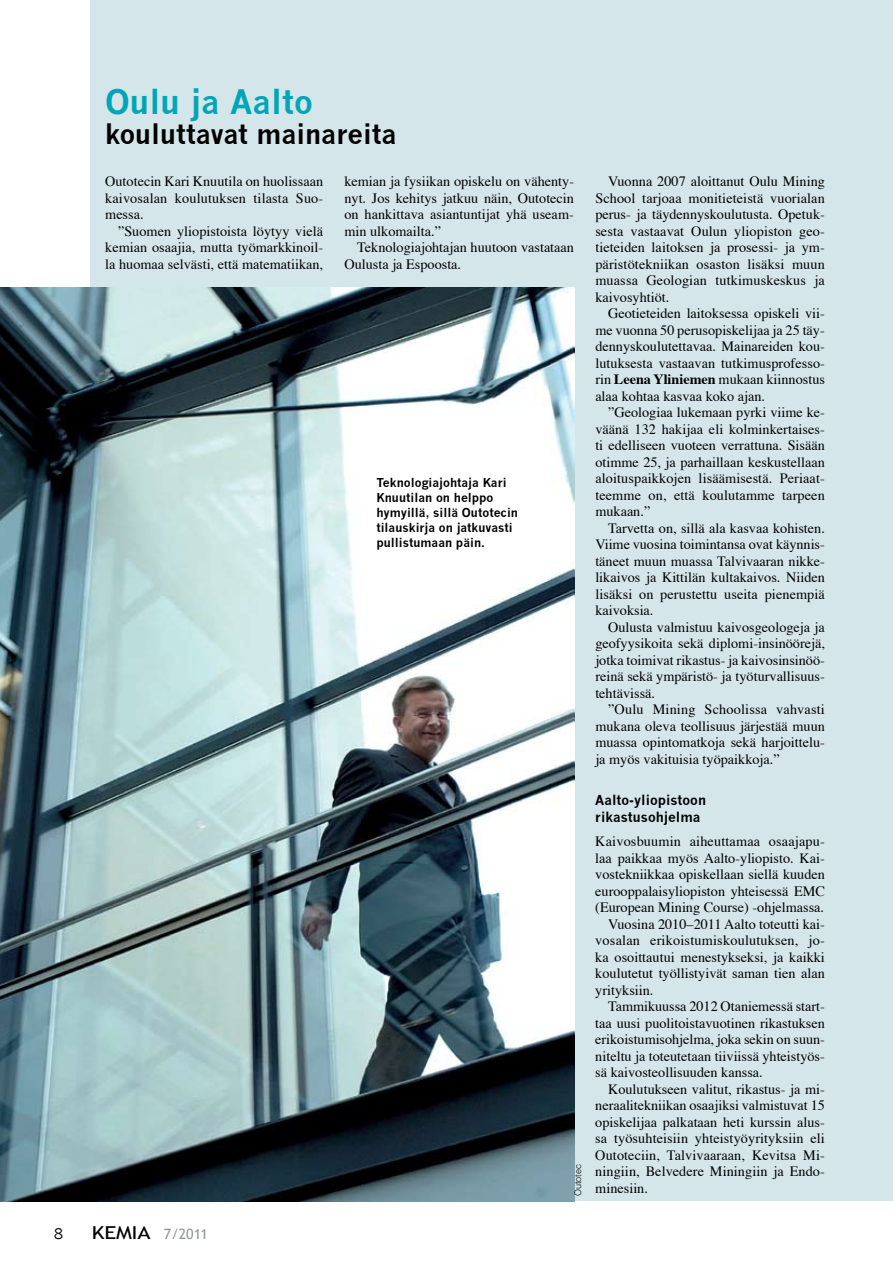
<style>
.page{position:relative;width:893px;height:1263px;background:#fff}
.page>*{position:absolute;margin:0;border:0;box-sizing:border-box;transform-origin:0 0}
.t1{font:700 33px "News Gothic";color:#00a6b7}
.t2{font:700 27px "News Gothic";color:#000}
.t3{font:14.25px/16.5px "Times";color:#000;text-align:justify}
.t4{font:14.25px "Trebuchet MS";color:#939598}
.t5{font:14.25px "News Gothic";color:#000}
.t6{font:700 13.5px/16.5px "News Gothic";color:#000}
.t7{font:700 12px/15px "News Gothic";color:#000}
.t8{font:300 9px "Helvetica";color:#000}
.s1{font-size:17.85px;color:#000}
.s2{font-weight:700}
</style>
<div class="page">
<div style="left:90px;top:0;width:803px;height:1200px;background:#d4e6ea"></div>
<img style="left:0;top:287px;width:574px;height:914px">
<h1 class="t1" style="left:105px;top:82px;width:209px">Oulu ja Aalto</h1>
<h2 class="t2" style="left:105px;top:118px;width:293px">kouluttavat mainareita</h2>
<p class="t3" style="left:105px;top:172px;width:219px">Outotecin Kari Knuutila on huolissaan kaivosalan koulutuksen tilasta Suo&shy;messa.</p>
<p class="t3" style="left:105px;top:221px;width:219px;text-indent:13px">”Suomen yliopistoista löytyy vielä kemian osaajia, mutta työmarkkinoil&shy;la huomaa selvästi, että matematiikan,</p>
<p class="t3" style="left:344px;top:172px;width:231px">kemian ja fysiikan opiskelu on vähenty&shy;nyt. Jos kehitys jatkuu näin, Outotecin on hankittava asiantuntijat yhä useam&shy;min ulkomailta.”</p>
<p class="t3" style="left:344px;top:238px;width:231px;text-indent:13px">Teknologiajohtajan huutoon vastataan<br>Oulusta ja Espoosta.</p>
<p class="t7" style="left:376px;top:475px;width:143px">Teknologiajohtaja Kari<br>Knuutilan on helppo hymyillä, sillä Outotecin tilauskirja on jatkuvasti pullistumaan päin.</p>
<p class="t5" style="left:54px;top:1226px;width:10px">8</p>
<p class="t4" style="left:92px;top:1226px;width:117px"><span class="s1">KEMIA</span> 7/2011</p>
<p class="t8" style="left:572px;top:1196px;width:34px;rotate:-90deg">Outotec</p>
<p class="t3" style="left:595px;top:172px;width:231px;text-indent:13px">Vuonna 2007 aloittanut Oulu Mining School tarjoaa monitieteistä vuorialan perus- ja täydennyskoulutusta. Opetuk&shy;sesta vastaavat Oulun yliopiston geo&shy;tieteiden laitoksen ja prosessi- ja ym&shy;päristötekniikan osaston lisäksi muun muassa Geologian tutkimuskeskus ja kaivosyhtiöt.</p>
<p class="t3" style="left:595px;top:304px;width:231px;text-indent:13px">Geotieteiden laitoksessa opiskeli vii&shy;me vuonna 50 perusopiskelijaa ja 25 täy&shy;dennyskoulutettavaa. Mainareiden kou&shy;lutuksesta vastaavan tutkimusprofesso&shy;rin <span class="s2">Leena Yliniemen</span> mukaan kiinnostus alaa kohtaa kasvaa koko ajan.</p>
<p class="t3" style="left:595px;top:403px;width:231px;text-indent:13px">”Geologiaa lukemaan pyrki viime ke&shy;väänä 132 hakijaa eli kolminkertaises&shy;ti edelliseen vuoteen verrattuna. Sisään otimme 25, ja parhaillaan keskustellaan aloituspaikkojen lisäämisestä. Periaat&shy;teemme on, että koulutamme tarpeen mukaan.”</p>
<p class="t3" style="left:595px;top:518px;width:231px;text-indent:13px">Tarvetta on, sillä ala kasvaa kohisten.<br>Viime vuosina toimintansa ovat käynnis&shy;täneet muun muassa Talvivaaran nikke&shy;likaivos ja Kittilän kultakaivos. Niiden lisäksi on perustettu useita pienempiä kaivoksia.</p>
<p class="t3" style="left:595px;top:617px;width:231px;text-indent:13px">Oulusta valmistuu kaivosgeologeja ja geofyysikoita sekä diplomi-insinöörejä, jotka toimivat rikastus- ja kaivosinsinöö&shy;reinä sekä ympäristö- ja työturvallisuus&shy;tehtävissä.</p>
<p class="t3" style="left:595px;top:700px;width:231px;text-indent:13px">”Oulu Mining Schoolissa vahvasti mukana oleva teollisuus järjestää muun muassa opintomatkoja sekä harjoittelu&shy;ja myös vakituisia työpaikkoja.”</p>
<p class="t6" style="left:595px;top:792px;width:112px">Aalto-yliopistoon rikastusohjelma</p>
<p class="t3" style="left:595px;top:832px;width:231px">Kaivosbuumin aiheuttamaa osaajapu-</p>
<p class="t3" style="left:595px;top:848px;width:231px">laa paikkaa myös Aalto-yliopisto. Kai-</p>
<p class="t3" style="left:595px;top:865px;width:231px">vostekniikkaa opiskellaan siellä kuuden</p>
<p class="t3" style="left:595px;top:881px;width:231px">eurooppalaisyliopiston yhteisessä EMC</p>
<p class="t3" style="left:595px;top:898px;width:230px">(European Mining Course) -ohjelmassa.</p>
<p class="t3" style="left:608px;top:914px;width:218px">Vuosina 2010–2011 Aalto toteutti kai-</p>
<p class="t3" style="left:595px;top:931px;width:231px">vosalan erikoistumiskoulutuksen, jo-</p>
<p class="t3" style="left:595px;top:947px;width:231px">ka osoittautui menestykseksi, ja kaikki</p>
<p class="t3" style="left:595px;top:964px;width:231px">koulutetut työllistyivät saman tien alan</p>
<p class="t3" style="left:595px;top:980px;width:60px">yrityksiin.</p>
<p class="t3" style="left:608px;top:997px;width:218px">Tammikuussa 2012 Otaniemessä start-</p>
<p class="t3" style="left:595px;top:1013px;width:231px">taa uusi puolitoistavuotinen rikastuksen</p>
<p class="t3" style="left:595px;top:1030px;width:231px">erikoistumisohjelma, joka sekin on suun-</p>
<p class="t3" style="left:595px;top:1046px;width:231px">niteltu ja toteutetaan tiiviissä yhteistyös-</p>
<p class="t3" style="left:595px;top:1063px;width:169px">sä kaivosteollisuuden kanssa.</p>
<p class="t3" style="left:608px;top:1079px;width:218px">Koulutukseen valitut, rikastus- ja mi-</p>
<p class="t3" style="left:595px;top:1096px;width:231px">neraalitekniikan osaajiksi valmistuvat 15</p>
<p class="t3" style="left:595px;top:1112px;width:231px">opiskelijaa palkataan heti kurssin alus-</p>
<p class="t3" style="left:595px;top:1129px;width:231px">sa työsuhteisiin yhteistyöyrityksiin eli</p>
<p class="t3" style="left:595px;top:1145px;width:231px">Outoteciin, Talvivaaraan, Kevitsa Mi-</p>
<p class="t3" style="left:595px;top:1162px;width:231px">ningiin, Belvedere Miningiin ja Endo-</p>
<p class="t3" style="left:595px;top:1178px;width:54px">minesiin.</p>
</div>
